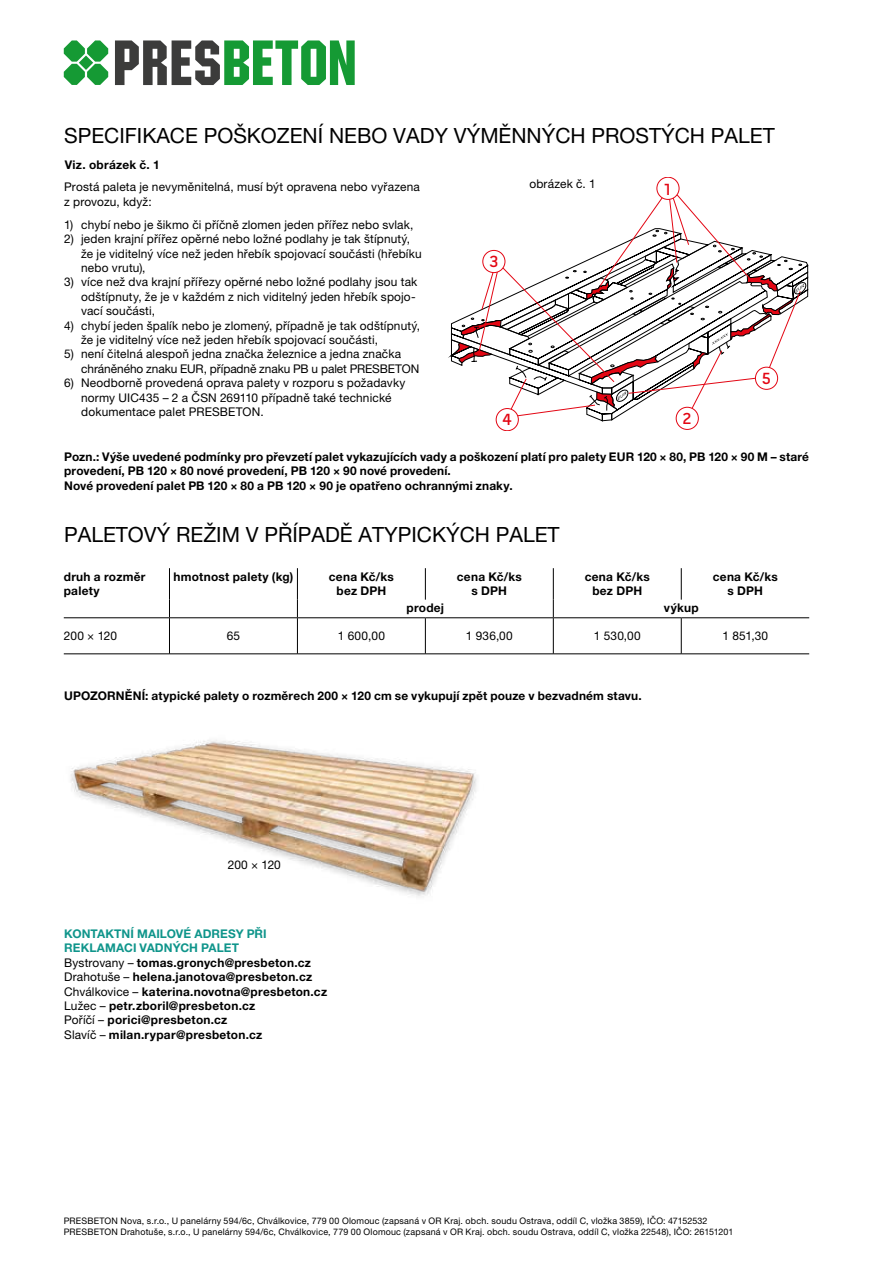
<style>
.page{position:relative;width:893px;height:1263px;background:#fff}
.page>*{position:absolute;margin:0;border:0;box-sizing:border-box;transform-origin:0 0}
.t1{font:21px "Helvetica Neue LT Pro";color:#000}
.t2{font:600 16.5px "Pill Gothic 600 mg";color:#e30613}
.t3{font:12px/14.4px "Helvetica Neue LT Pro";letter-spacing:.01em;color:#000}
.t4{font:700 12px/14.4px "Helvetica Neue LT Pro";letter-spacing:.015em;color:#000;text-align:center}
.t5{font:9px/10.8px "Helvetica Neue LT Pro";letter-spacing:.02em;color:#000}
.s1{color:#0f958b}
.s2{font-weight:400}
</style>
<div class="page">
<img style="left:71px;top:740px;width:406px;height:156px">
<svg style="left:449px;top:177px;width:359px;height:254px"></svg>
<svg style="left:115px;top:40px;width:240px;height:45px"></svg>
<svg style="left:64px;top:40px;width:44px;height:45px"></svg>
<hr style="left:169px;top:568px;width:1px;height:32px;background:#000">
<hr style="left:297px;top:568px;width:1px;height:32px;background:#000">
<hr style="left:425px;top:568px;width:1px;height:32px;background:#000">
<hr style="left:553px;top:568px;width:1px;height:32px;background:#000">
<hr style="left:681px;top:568px;width:1px;height:32px;background:#000">
<svg style="left:169px;top:600px;width:1px;height:17px"></svg>
<svg style="left:297px;top:600px;width:1px;height:17px"></svg>
<svg style="left:553px;top:600px;width:1px;height:17px"></svg>
<hr style="left:64px;top:617px;width:105px;height:1px;background:#000">
<hr style="left:169px;top:617px;width:128px;height:1px;background:#000">
<hr style="left:297px;top:617px;width:128px;height:1px;background:#000">
<hr style="left:425px;top:617px;width:128px;height:1px;background:#000">
<hr style="left:553px;top:617px;width:128px;height:1px;background:#000">
<hr style="left:681px;top:617px;width:128px;height:1px;background:#000">
<hr style="left:169px;top:618px;width:1px;height:36px;background:#000">
<hr style="left:297px;top:618px;width:1px;height:36px;background:#000">
<hr style="left:425px;top:618px;width:1px;height:36px;background:#000">
<hr style="left:553px;top:618px;width:1px;height:36px;background:#000">
<hr style="left:681px;top:618px;width:1px;height:36px;background:#000">
<hr style="left:64px;top:654px;width:105px;height:1px;background:#000">
<hr style="left:169px;top:654px;width:128px;height:1px;background:#000">
<hr style="left:297px;top:654px;width:128px;height:1px;background:#000">
<hr style="left:425px;top:654px;width:128px;height:1px;background:#000">
<hr style="left:553px;top:654px;width:128px;height:1px;background:#000">
<hr style="left:681px;top:654px;width:128px;height:1px;background:#000">
<h1 class="t1" style="left:64px;top:123px;width:712px">SPECIFIKACE POŠKOZENÍ NEBO VADY VÝMĚNNÝCH PROSTÝCH PALET</h1>
<p class="t4" style="left:65px;top:157px;width:97px">Viz. obrázek č. 1</p>
<p class="t3" style="left:529px;top:176px;width:68px">obrázek č. 1</p>
<p class="t3" style="left:64px;top:180px;width:357px">Prostá paleta je nevyměnitelná, musí být opravena nebo vyřazena z provozu, když:</p>
<p class="t3" style="left:64px;top:217px;width:351px">1) chybí nebo je šikmo či příčně zlomen jeden přířez nebo svlak,</p>
<p class="t3" style="left:81px;top:231px;width:342px;text-indent:-17px">2) jeden krajní přířez opěrné nebo ložné podlahy je tak štípnutý, že je viditelný více než jeden hřebík spojovací součásti (hřebíku nebo vrutu),</p>
<p class="t3" style="left:81px;top:275px;width:338px;text-indent:-17px">3) více než dva krajní přířezy opěrné nebo ložné podlahy jsou tak odštípnuty, že je v každém z nich viditelný jeden hřebík spojo&shy;vací součásti,</p>
<p class="t3" style="left:81px;top:318px;width:340px;text-indent:-17px">4) chybí jeden špalík nebo je zlomený, případně je tak odštípnutý, že je viditelný více než jeden hřebík spojovací součásti,</p>
<p class="t3" style="left:81px;top:347px;width:340px;text-indent:-17px">5) není čitelná alespoň jedna značka železnice a jedna značka chráněného znaku EUR, případně znaku PB u palet PRESBETON</p>
<p class="t3" style="left:81px;top:375px;width:326px;text-indent:-17px">6) Neodborně provedená oprava palety v rozporu s požadavky normy UIC435 – 2 a ČSN 269110 případně také technické dokumentace palet PRESBETON.</p>
<p class="t4" style="left:64px;top:449px;width:746px;text-align:left">Pozn.: Výše uvedené podmínky pro převzetí palet vykazujících vady a poškození platí pro palety EUR 120 × 80, PB 120 × 90 M – staré provedení, PB 120 × 80 nové provedení, PB 120 × 90 nové provedení.<br>Nové provedení palet PB 120 × 80 a PB 120 × 90 je opatřeno ochrannými znaky.</p>
<h2 class="t2" style="left:664px;top:179px;width:9px">1</h2>
<h2 class="t2" style="left:489px;top:252px;width:11px">3</h2>
<h2 class="t2" style="left:762px;top:368px;width:11px">5</h2>
<h2 class="t2" style="left:502px;top:410px;width:11px">4</h2>
<h2 class="t2" style="left:682px;top:409px;width:10px">2</h2>
<h1 class="t1" style="left:64px;top:522px;width:497px">PALETOVÝ REŽIM V PŘÍPADĚ ATYPICKÝCH PALET</h1>
<p class="t4" style="left:64px;top:569px;width:83px;text-align:left">druh a rozměr palety</p>
<p class="t4" style="left:174px;top:569px;width:121px">hmotnost palety (kg)</p>
<p class="t4" style="left:329px;top:569px;width:67px">cena Kč/ks bez DPH</p>
<p class="t4" style="left:457px;top:569px;width:67px">cena Kč/ks s DPH</p>
<p class="t4" style="left:585px;top:569px;width:67px">cena Kč/ks bez DPH</p>
<p class="t4" style="left:713px;top:569px;width:67px">cena Kč/ks s DPH</p>
<p class="t4" style="left:406px;top:601px;width:39px">prodej</p>
<p class="t4" style="left:664px;top:601px;width:36px">výkup</p>
<p class="t3" style="left:64px;top:628px;width:55px">200 × 120</p>
<p class="t3" style="left:227px;top:628px;width:15px">65</p>
<p class="t3" style="left:338px;top:628px;width:49px">1 600,00</p>
<p class="t3" style="left:466px;top:628px;width:48px">1 936,00</p>
<p class="t3" style="left:594px;top:628px;width:48px">1 530,00</p>
<p class="t3" style="left:722px;top:628px;width:47px">1 851,30</p>
<p class="t4" style="left:64px;top:688px;width:579px">UPOZORNĚNÍ: atypické palety o rozměrech 200 × 120 cm se vykupují zpět pouze v bezvadném stavu.</p>
<p class="t3" style="left:228px;top:857px;width:55px">200 × 120</p>
<p class="t4" style="left:64px;top:926px;width:264px;text-align:left"><span class="s1">KONTAKTNÍ MAILOVÉ ADRESY PŘI REKLAMACI VADNÝCH PALET<br></span><span class="s2">Bystrovany –</span> tomas.gronych@presbeton.cz <span class="s2">Drahotuše –</span> helena.janotova@presbeton.cz <span class="s2">Chválkovice –</span> katerina.novotna@presbeton.cz <span class="s2">Lužec –</span> petr.zboril@presbeton.cz<br><span class="s2">Poříčí –</span> porici@presbeton.cz<br><span class="s2">Slavíč –</span> milan.rypar@presbeton.cz</p>
<p class="t5" style="left:64px;top:1215px;width:671px">PRESBETON Nova, s.r.o., U panelárny 594/6c, Chválkovice, 779 00 Olomouc (zapsaná v OR Kraj. obch. soudu Ostrava, oddíl C, vložka 3859), IČO: 47152532<br>PRESBETON Drahotuše, s.r.o., U panelárny 594/6c, Chválkovice, 779 00 Olomouc (zapsaná v OR Kraj. obch. soudu Ostrava, oddíl C, vložka 22548), IČO: 26151201</p>
</div>
